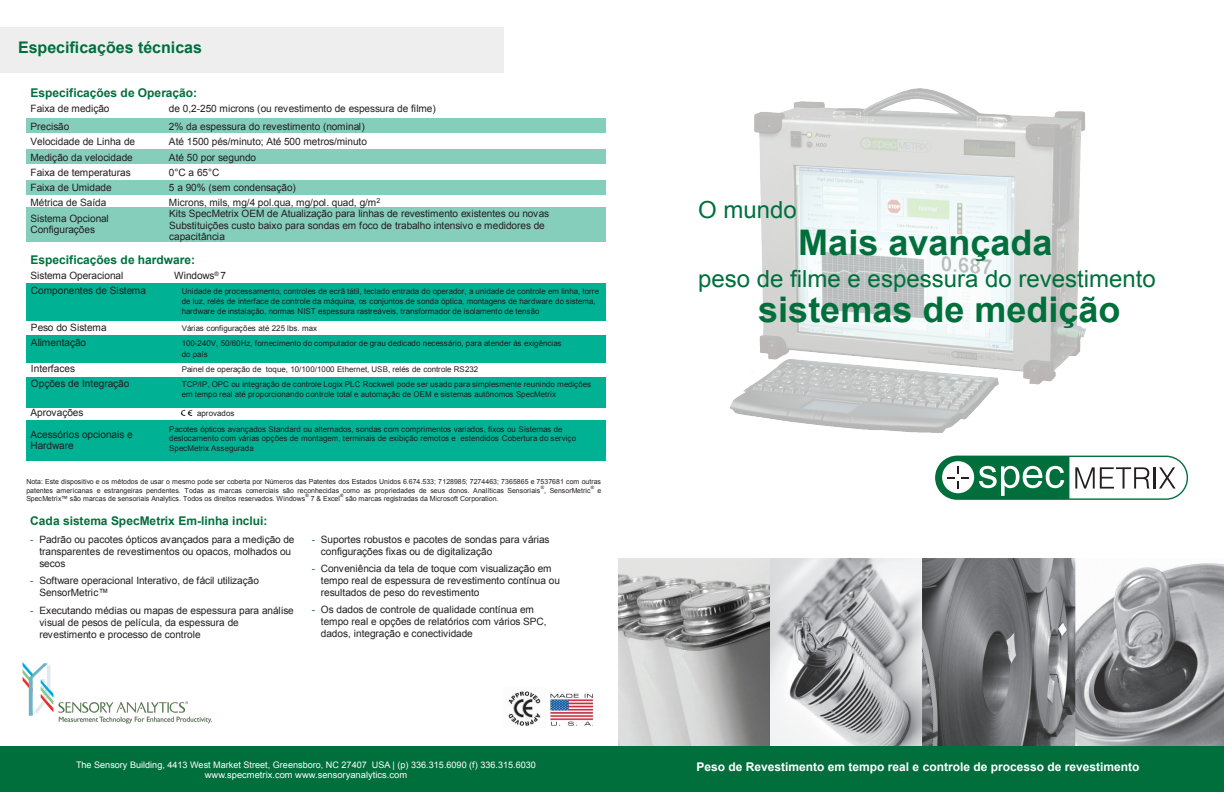
<style>
.page{position:relative;width:1224px;height:792px;background:#fff}
.page>*{position:absolute;margin:0;border:0;box-sizing:border-box;transform-origin:0 0}
.t1{font:700 36px "Arial";color:#00703c}
.t2{font:700 35.3px "Arial";color:#006f3c}
.t3{font:24px "Arial";color:#00703c}
.t4{font:23.5px "Arial";color:#006f3c}
.t5{font:700 16.1px "Arial";color:#00703c}
.t6{font:700 16px "Arial";color:#006f3c}
.t7{font:700 12px "Arial";color:#fff}
.t8{font:700 12px "Arial";letter-spacing:.005em;color:#00703c}
.t9{font:10.1px/12px "Arial";letter-spacing:-.01em;color:#231f20}
.t10{font:9px "Arial";color:#fff}
.t11{font:9px "Arial";color:#fff;scale:1.04 1}
.t12{font:7.9px/9.8px "Arial";letter-spacing:.015em;color:#231f20}
.t13{font:7.9px/9.5px "Arial";letter-spacing:-.005em;color:#231f20}
.t14{font:7.9px/9.1px "Arial";letter-spacing:.02em;color:#fff}
.t15{font:7.9px "Arial";letter-spacing:-.01em;color:#231f20}
.t16{font:7px/8.2px "Arial";letter-spacing:-.005em;color:#231f20}
.t17{font:4.6px "Arial";color:#231f20}
.s1{font-style:inherit}
.s2{color:#00703c}
</style>
<div class="page">
<img style="left:618px;top:558px;width:153px;height:189px">
<img style="left:771px;top:558px;width:151px;height:189px">
<img style="left:922px;top:558px;width:302px;height:189px">
<div style="left:612px;top:747px;width:612px;height:45px;background:#006f3c"></div>
<div style="left:0;top:27px;width:504px;height:45px;background:#eeeeef"></div>
<div style="left:0;top:747px;width:612px;height:45px;background:#006f3c"></div>
<img style="left:508px;top:691px;width:33px;height:35px">
<img style="left:550px;top:693px;width:43px;height:33px">
<svg style="left:22px;top:662px;width:31px;height:54px"></svg>
<div style="left:26px;top:118px;width:579px;height:15px;background:#86cebc"></div>
<div style="left:26px;top:149px;width:579px;height:15px;background:#86cebc"></div>
<div style="left:26px;top:180px;width:579px;height:15px;background:#86cebc"></div>
<div style="left:26px;top:207px;width:579px;height:35px;background:#86cebc"></div>
<div style="left:26px;top:283px;width:580px;height:37px;background:#00b194"></div>
<div style="left:26px;top:335px;width:579px;height:28px;background:#00b194"></div>
<div style="left:26px;top:377px;width:579px;height:30px;background:#00b194"></div>
<svg style="left:181px;top:410px;width:11px;height:6px"></svg>
<div style="left:26px;top:421px;width:580px;height:40px;background:#00b194"></div>
<img style="left:58px;top:702px;width:154px;height:22px">
<svg style="left:935px;top:456px;width:253px;height:44px;background:#127949"></svg>
<div style="left:942px;top:461px;width:32px;height:32px;background:#fff;border-radius:50%"></div>
<svg style="left:979px;top:457px;width:208px;height:41px"></svg>
<svg style="left:947px;top:467px;width:21px;height:21px"></svg>
<img style="left:730px;top:88px;width:356px;height:345px">
<p class="t6" style="left:18px;top:39px;width:186px">Especificações técnicas</p>
<h3 class="t5" style="left:75px;top:39px;width:6px">i</h3>
<p class="t8" style="left:30px;top:86px;width:168px">Especificações de Operação:</p>
<p class="t9" style="left:30px;top:102px;width:81px">Faixa de medição</p>
<p class="t9" style="left:169px;top:102px;width:268px">de 0,2-250 microns (ou revestimento de espessura de filme)</p>
<p class="t9" style="left:30px;top:121px;width:40px">Precisão</p>
<p class="t9" style="left:169px;top:121px;width:197px">2% da espessura do revestimento (nominal)</p>
<p class="t9" style="left:30px;top:136px;width:106px">Velocidade de Linha de</p>
<p class="t9" style="left:169px;top:136px;width:200px">Até 1500 pés/minuto; Até 500 metros/minuto</p>
<p class="t9" style="left:30px;top:151px;width:104px">Medição da velocidade</p>
<p class="t9" style="left:169px;top:151px;width:89px">Até 50 por segundo</p>
<p class="t9" style="left:30px;top:166px;width:102px">Faixa de temperaturas</p>
<p class="t9" style="left:169px;top:166px;width:52px">0°C a 65°C</p>
<p class="t9" style="left:30px;top:182px;width:83px">Faixa de Umidade</p>
<p class="t9" style="left:169px;top:182px;width:128px">5 a 90% (sem condensação)</p>
<p class="t9" style="left:30px;top:196px;width:77px">Métrica de Saída</p>
<p class="t9" style="left:169px;top:196px;width:213px">Microns, mils, mg/4 pol.qua, mg/pol. quad, g/m<sup>2</sup></p>
<p class="t9" style="left:30px;top:213px;width:80px;line-height:11.5px">Sistema Opcional<br>Configurações</p>
<p class="t9" style="left:169px;top:208px;width:382px;line-height:11.5px">Kits SpecMetrix OEM de Atualização para linhas de revestimento existentes ou novas<br>Substituições custo baixo para sondas em foco de trabalho intensivo e medidores de capacitância</p>
<p class="t8" style="left:30px;top:253px;width:166px">Especificações de hardware:</p>
<p class="t9" style="left:30px;top:269px;width:94px">Sistema Operacional</p>
<p class="t9" style="left:174px;top:269px;width:54px">Windows<sup>®</sup> 7</p>
<p class="t9" style="left:31px;top:285px;width:117px">Componentes de Sistema</p>
<p class="t12" style="left:182px;top:286px;width:419px">Unidade de processamento, controles de ecrã tátil, teclado entrada do operador, a unidade de controle em linha, torre de luz, relés de interface de controle da máquina, os conjuntos de sonda óptica, montagens de hardware do sistema, hardware de instalação, normas NIST espessura rastreáveis, transformador de isolamento de tensão</p>
<p class="t9" style="left:31px;top:322px;width:77px">Peso do Sistema</p>
<p class="t12" style="left:182px;top:323px;width:137px">Várias configurações até 225 lbs. max</p>
<p class="t9" style="left:31px;top:337px;width:57px">Alimentação</p>
<p class="t12" style="left:182px;top:339px;width:381px;line-height:10.1px">100-240V, 50/60Hz, fornecimento do computador de grau dedicado necessário, para atender às exigências do país</p>
<p class="t9" style="left:31px;top:362px;width:46px">Interfaces</p>
<p class="t12" style="left:182px;top:364px;width:298px">Painel de operação de toque, 10/100/1000 Ethernet, USB, relés de controle RS232</p>
<p class="t9" style="left:31px;top:377px;width:100px">Opções de Integração</p>
<p class="t12" style="left:182px;top:379px;width:411px;line-height:10.1px">TCP/IP, OPC ou integração de controle Logix PLC Rockwell pode ser usado para simplesmente reunindo medições em tempo real até proporcionando controle total e automação de OEM e sistemas autônomos SpecMetrix</p>
<p class="t9" style="left:30px;top:406px;width:55px">Aprovações</p>
<p class="t15" style="left:197px;top:409px;width:39px">aprovados</p>
<p class="t9" style="left:30px;top:429px;width:104px;line-height:11.5px">Acessórios opcionais e<br>Hardware</p>
<p class="t13" style="left:169px;top:424px;width:408px">Pacotes ópticos avançados Standard ou alternados, sondas com comprimentos variados, fixos ou Sistemas de deslocamento com várias opções de montagem, terminais de exibição remotos e estendidos Cobertura do serviço<br>SpecMetrix Assegurada</p>
<p class="t16" style="left:26px;top:478px;width:576px">Nota: Este dispositivo e os métodos de usar o mesmo pode ser coberta por Números das Patentes dos Estados Unidos 6.674.533; 7128985; 7274463; 7365865 e 7537681 com outras patentes americanas e estrangeiras pendentes. Todas as marcas comerciais são reconhecidas como as propriedades de seus donos. Analíticas Sensoriais</p>
<p class="t17" style="left:541px;top:485px;width:5px">®</p>
<p class="t17" style="left:591px;top:485px;width:5px">®</p>
<p class="t16" style="left:544px;top:486px;width:48px">, SensorMetric</p>
<p class="t16" style="left:597px;top:486px;width:5px">e</p>
<p class="t17" style="left:306px;top:493px;width:5px">®</p>
<p class="t17" style="left:340px;top:493px;width:5px">®</p>
<p class="t16" style="left:26px;top:494px;width:280px">SpecMetrix<span class="s1">™</span> são marcas de sensoriais Analytics. Todos os direitos reservados. Windows</p>
<p class="t16" style="left:311px;top:494px;width:31px">7 &amp; Excel</p>
<p class="t16" style="left:345px;top:494px;width:155px">são marcas registradas da Microsoft Corporation.</p>
<p class="t8" style="left:30px;top:514px;width:239px">Cada sistema SpecMetrix Em-linha inclui:</p>
<p class="t9" style="left:39px;top:533px;width:257px;text-indent:-9px"><span class="s2">-</span> Padrão ou pacotes ópticos avançados para a medição de transparentes de revestimentos ou opacos, molhados ou secos</p>
<p class="t9" style="left:39px;top:575px;width:221px;text-indent:-9px"><span class="s2">-</span> Software operacional Interativo, de fácil utilização<br><span class="s1">SensorMetric™</span></p>
<p class="t9" style="left:39px;top:604px;width:256px;text-indent:-9px"><span class="s2">-</span> Executando médias ou mapas de espessura para análise visual de pesos de película, da espessura de revestimento e processo de controle</p>
<p class="t9" style="left:321px;top:533px;width:230px;text-indent:-9px"><span class="s2">-</span> Suportes robustos e pacotes de sondas para várias configurações fixas ou de digitalização</p>
<p class="t9" style="left:321px;top:563px;width:241px;text-indent:-9px"><span class="s2">-</span> Conveniência da tela de toque com visualização em tempo real de espessura de revestimento contínua ou resultados de peso do revestimento</p>
<p class="t9" style="left:321px;top:603px;width:227px;text-indent:-9px"><span class="s2">-</span> Os dados de controle de qualidade contínua em tempo real e opções de relatórios com vários SPC, dados, integração e conectividade</p>
<p class="t4" style="left:698px;top:196px;width:100px">O mundo</p>
<h3 class="t3" style="left:698px;top:198px;width:100px">O mundo</h3>
<p class="t2" style="left:798px;top:222px;width:256px">Mais avançada</p>
<p class="t4" style="left:698px;top:265px;width:459px">peso de filme e espessura do revestimento</p>
<p class="t2" style="left:758px;top:289px;width:364px">sistemas de medição</p>
<h1 class="t1" style="left:804px;top:224px;width:256px">Mais avançada</h1>
<h3 class="t3" style="left:698px;top:264px;width:459px">peso de filme e espessura do revestimento</h3>
<h1 class="t1" style="left:751px;top:291px;width:363px">sistemas de medição</h1>
<p class="t14" style="left:205px;top:758px;width:277px;text-indent:-129px">The Sensory Building, 4413 West Market Street, Greensboro, NC 27407 USA | (p) 336.315.6090 (f) 336.315.6030 www.specmetrix.com www.sensoryanalytics.com</p>
<p class="t7" style="left:702px;top:766px;width:444px">Peso de Revestimento em tempo real e controle de processo de revestimento</p>
<p class="t10" style="left:76px;top:759px;width:461px">The Sensory Building, 4413 West Market Street, Greensboro, NC 27407 USA | (p) 336.315.6090 (f) 336.315.6030</p>
<p class="t7" style="left:697px;top:760px;width:444px">Peso de Revestimento em tempo real e controle de processo de revestimento</p>
<p class="t11" style="left:205px;top:770px;width:196px">www.specmetrix.com www.sensoryanalytics.com</p>
</div>
